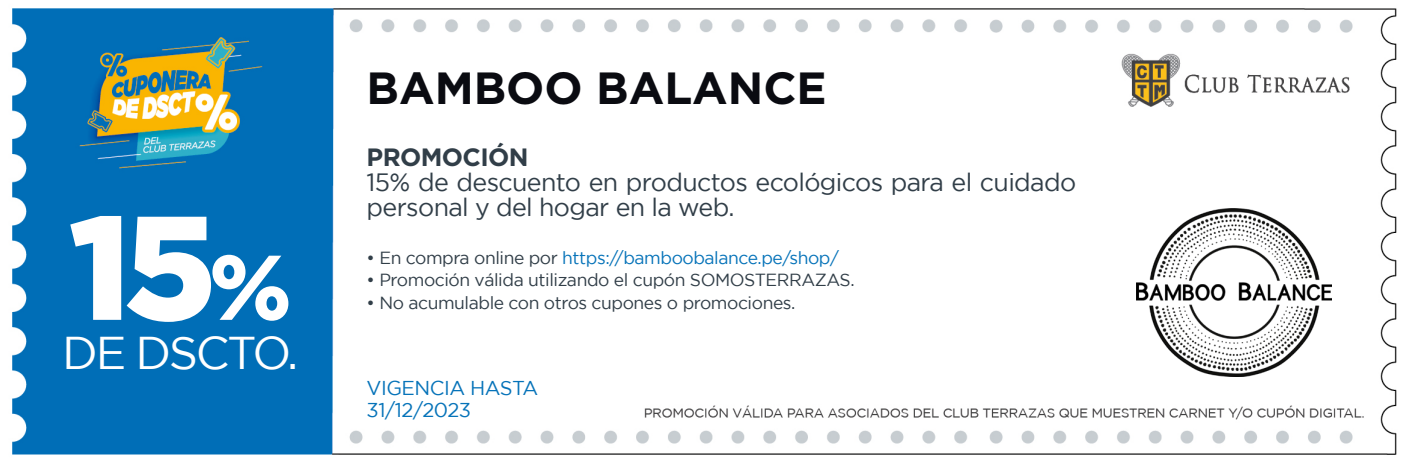
<style>
.page{position:relative;width:1408px;height:463px;background:#fff}
.page>*{position:absolute;margin:0;border:0;box-sizing:border-box;transform-origin:0 0}
.t1{font:900 147.25px "Gotham";color:#fff}
.t2{font:45.75px "Gotham";letter-spacing:-.05em;color:#fff}
.t3{font:700 45px "Gotham";color:#0a0b11}
.t4{font:25px/25px "Gotham";letter-spacing:-.025em;color:#313e48}
.t5{font:700 25px "Gotham";letter-spacing:-.025em;color:#313e48}
.t6{font:20px/22.5px "Gotham";letter-spacing:-.025em;color:#0673b9}
.t7{font:17.5px "Gotham";letter-spacing:-.025em;color:#313e48}
.t8{font:17.5px "Gotham";letter-spacing:-.025em;color:#0673b9}
.s1{font-size:91.5px}
.s2{color:#313e48}
</style>
<div class="page">
<img style="left:12px;top:8px;width:1385px;height:447px">
<img style="left:1137px;top:209px;width:194px;height:168px">
<h1 class="t1" style="left:69px;top:182px;width:224px">15<span class="s1">%</span></h1>
<h2 class="t2" style="left:62px;top:327px;width:238px">DE DSCTO.</h2>
<h3 class="t3" style="left:367px;top:62px;width:461px">BAMBOO BALANCE</h3>
<h3 class="t5" style="left:367px;top:143px;width:163px">PROMOCIÓN</h3>
<h3 class="t4" style="left:367px;top:169px;width:711px">15% de descuento en productos ecológicos para el cuidado personal y del hogar en la web.</h3>
<p class="t8" style="left:367px;top:248px;width:474px"><span class="s2">• En compra online por</span> https://bamboobalance.pe/shop/</p>
<p class="t7" style="left:367px;top:270px;width:489px">• Promoción válida utilizando el cupón SOMOSTERRAZAS.</p>
<p class="t7" style="left:367px;top:293px;width:430px">• No acumulable con otros cupones o promociones.</p>
<p class="t6" style="left:367px;top:376px;width:173px">VIGENCIA HASTA<br>31/12/2023</p>
</div>
